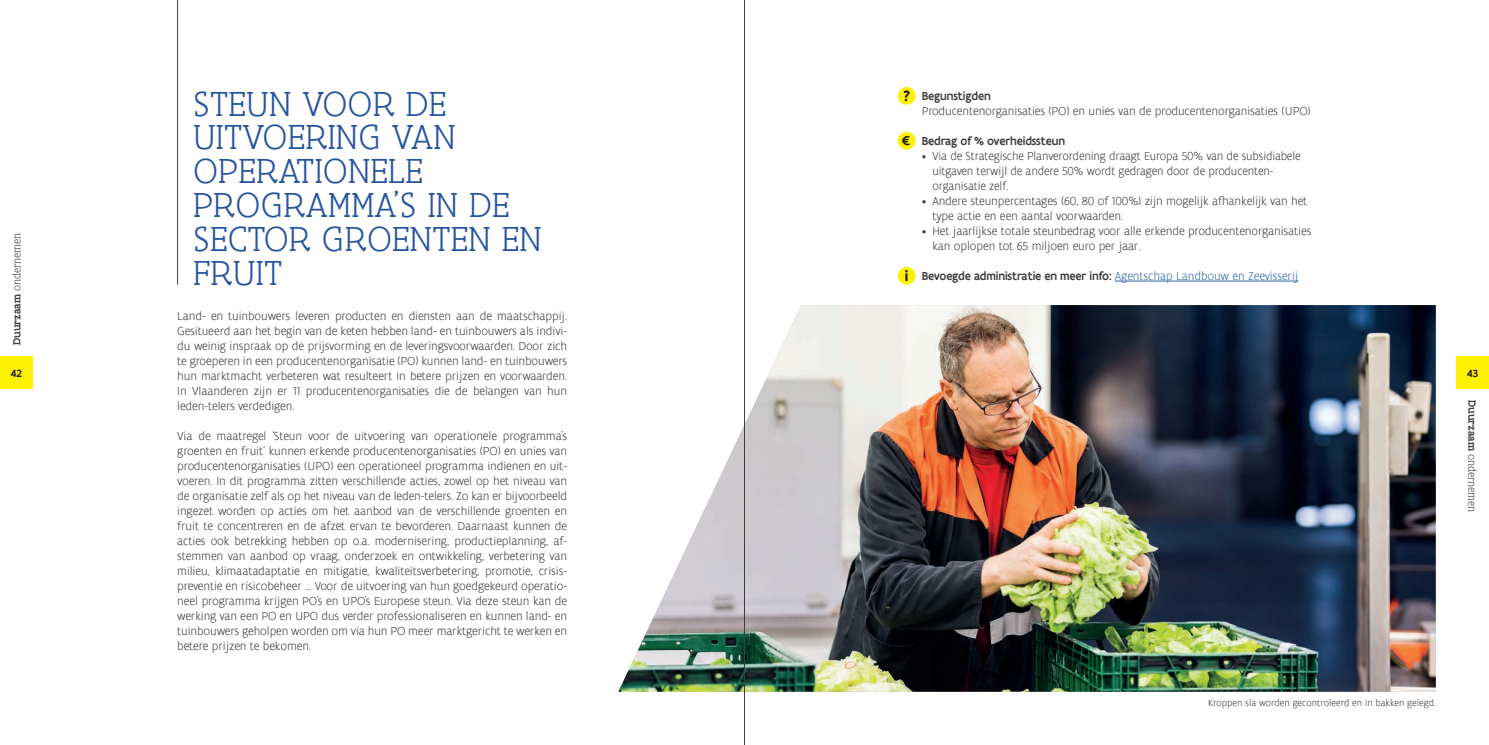
<style>
.page{position:relative;width:1489px;height:745px;background:#fff}
.page>*{position:absolute;margin:0;border:0;box-sizing:border-box;transform-origin:0 0}
.t1{font:300 37.5px/33.8px "Flanders Art Serif";letter-spacing:.005em;color:#26549f}
.t2{font:700 15px "Flanders Art Sans";color:#231f20}
.t3{font:500 13.75px "Flanders Art Sans";color:#231f20}
.t4{font:300 12.5px/15px "Flanders Art Sans";letter-spacing:-.01em;color:#3e3e3f;text-align:justify}
.t5{font:300 12.5px/15px "Flanders Art Sans";letter-spacing:-.01em;color:#3e3e3f;scale:.94 1}
.t6{font:500 12.5px "Flanders Art Sans";letter-spacing:-.01em;color:#3e3e3f}
.t7{font:300 11.25px "Flanders Art Serif";color:#3e3e3f}
.t8{font:500 11.25px "Flanders Art Sans";color:#231f20}
.t9{font:300 10px "Flanders Art Sans";color:#3e3e3f}
.s1{font-weight:300;color:#3667a4}
.s2{font-weight:500}
</style>
<div class="page">
<div style="left:1455px;top:356px;width:33px;height:32px;background:#fff101"></div>
<div style="left:0;top:356px;width:33px;height:32px;background:#fff101"></div>
<hr style="left:177px;top:0;width:1px;height:284px;background:#3e3e3f">
<hr style="left:1114px;top:280px;width:184px;height:1px;background:#3667a4">
<img style="left:618px;top:305px;width:817px;height:386px">
<div style="left:897px;top:267px;width:18px;height:17px;background:#fff101;border-radius:50%"></div>
<div style="left:897px;top:87px;width:18px;height:18px;background:#fff101;border-radius:50%"></div>
<div style="left:897px;top:132px;width:18px;height:17px;background:#fff101;border-radius:50%"></div>
<hr style="left:744px;top:0;width:1px;height:744px;background:#3e3e3f">
<p class="t2" style="left:902px;top:87px;width:9px">?</p>
<p class="t3" style="left:901px;top:132px;width:10px">€</p>
<p class="t6" style="left:921px;top:88px;width:71px">Begunstigden</p>
<p class="t4" style="left:921px;top:104px;width:390px">Producentenorganisaties (PO) en unies van de producentenorganisaties (UPO)</p>
<p class="t6" style="left:921px;top:133px;width:145px">Bedrag of % overheidssteun</p>
<p class="t5" style="left:932px;top:149px;width:393px;text-indent:-11px">• Via de Strategische Planverordening draagt Europa 50% van de subsidiabele uitgaven terwijl de andere 50% wordt gedragen door de producenten&shy;organisatie zelf.</p>
<p class="t4" style="left:932px;top:194px;width:376px;text-indent:-11px">• Andere steunpercentages (60, 80 of 100%) zijn mogelijk afhankelijk van het type actie en een aantal voorwaarden.</p>
<p class="t4" style="left:932px;top:224px;width:380px;text-indent:-11px">• Het jaarlijkse totale steunbedrag voor alle erkende producentenorganisaties kan oplopen tot 65 miljoen euro per jaar.</p>
<p class="t6" style="left:921px;top:268px;width:378px">Bevoegde administratie en meer info: <span class="s1">Agentschap Landbouw en Zeevisserij</span></p>
<p class="t1" style="left:193px;top:87px;width:255px">STEUN VOOR DE</p>
<p class="t1" style="left:193px;top:121px;width:264px">UITVOERING VAN</p>
<p class="t1" style="left:193px;top:155px;width:231px">OPERATIONELE</p>
<p class="t1" style="left:193px;top:189px;width:350px">PROGRAMMA’S IN DE<br>SECTOR GROENTEN EN<br>FRUIT</p>
<p class="t7" style="left:10px;top:345px;width:114px;rotate:-90deg"><span class="s2">Duurzaam</span> ondernemen</p>
<p class="t2" style="left:904px;top:266px;width:6px">i</p>
<p class="t4" style="left:177px;top:308px;width:391px">Land- en tuinbouwers leveren producten en diensten aan de maatschappij.<br>Gesitueerd aan het begin van de keten hebben land- en tuinbouwers als indivi&shy;du weinig inspraak op de prijsvorming en de leveringsvoorwaarden. Door zich te groeperen in een producentenorganisatie (PO) kunnen land- en tuinbouwers hun marktmacht verbeteren wat resulteert in betere prijzen en voorwaarden.<br>In Vlaanderen zijn er 11 producentenorganisaties die de belangen van hun leden-telers verdedigen.</p>
<p class="t4" style="left:177px;top:428px;width:391px">Via de maatregel ‘Steun voor de uitvoering van operationele programma’s groenten en fruit’ kunnen erkende producentenorganisaties (PO) en unies van producentenorganisaties (UPO) een operationeel programma indienen en uit&shy;voeren. In dit programma zitten verschillende acties, zowel op het niveau van de organisatie zelf als op het niveau van de leden-telers. Zo kan er bijvoorbeeld ingezet worden op acties om het aanbod van de verschillende groenten en fruit te concentreren en de afzet ervan te bevorderen. Daarnaast kunnen de acties ook betrekking hebben op o.a. modernisering, productieplanning, af&shy;stemmen van aanbod op vraag, onderzoek en ontwikkeling, verbetering van milieu, klimaatadaptatie en mitigatie, kwaliteitsverbetering, promotie, crisis&shy;preventie en risicobeheer … Voor de uitvoering van hun goedgekeurd operatio&shy;neel programma krijgen PO’s en UPO’s Europese steun. Via deze steun kan de werking van een PO en UPO dus verder professionaliseren en kunnen land- en tuinbouwers geholpen worden om via hun PO meer marktgericht te werken en betere prijzen te bekomen.</p>
<p class="t8" style="left:11px;top:366px;width:13px">42</p>
<p class="t8" style="left:1466px;top:366px;width:12px">43</p>
<p class="t7" style="left:1478px;top:399px;width:114px;rotate:90deg"><span class="s2">Duurzaam</span> ondernemen</p>
<p class="t9" style="left:1208px;top:696px;width:229px">Kroppen sla worden gecontroleerd en in bakken gelegd.</p>
</div>
